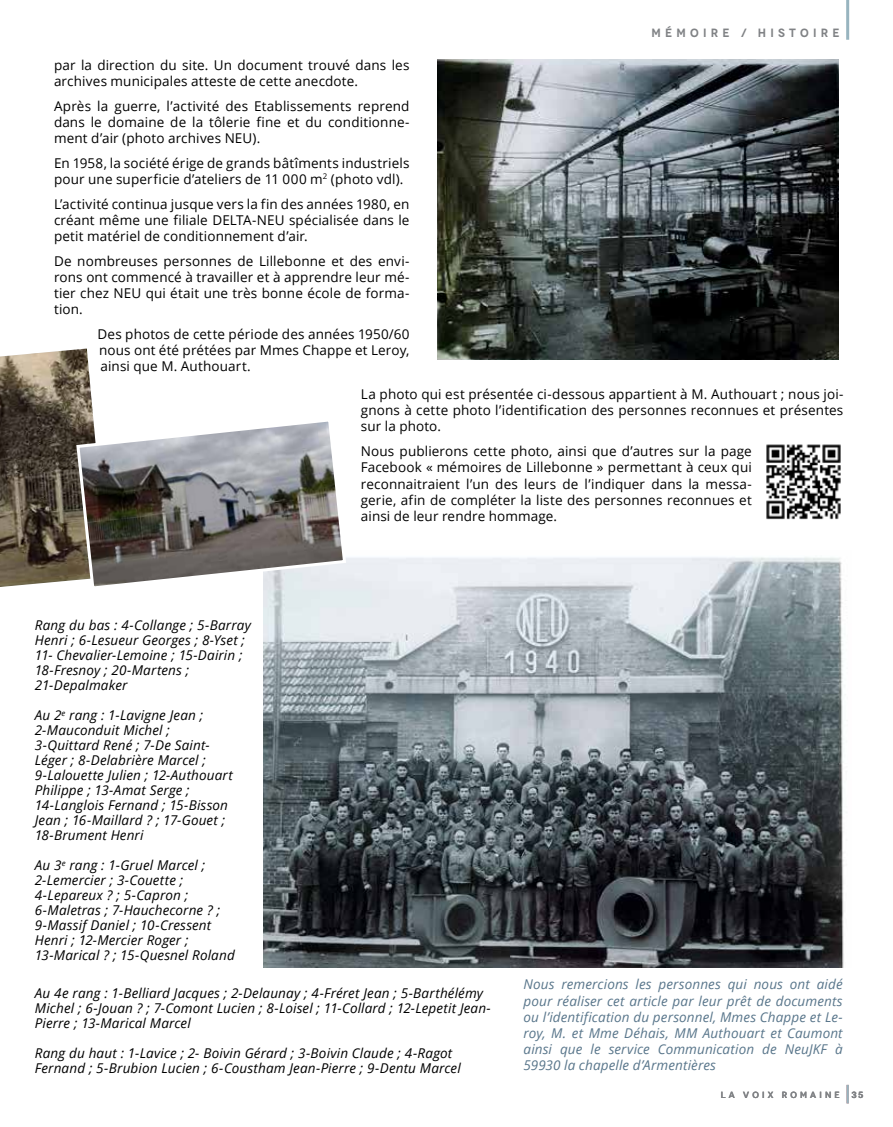
<style>
.page{position:relative;width:893px;height:1127px;background:#fff}
.page>*{position:absolute;margin:0;border:0;box-sizing:border-box;transform-origin:0 0}
.t1{font:13.5px/16.2px "Open Sans";letter-spacing:.01em;color:#000;text-align:justify}
.t2{font:italic 13.5px/15px "Open Sans";letter-spacing:.01em;color:#000}
.t3{font:italic 13.5px/16.2px "Open Sans";letter-spacing:.01em;color:#59768b;text-align:justify}
.t4{font:600 12px "Novecento";letter-spacing:.35em;color:#808285}
.t5{font:500 9px "Novecento";letter-spacing:.35em;color:#808285}
.t6{font:600 9px "Novecento";color:#808285}
</style>
<div class="page">
<hr style="left:846px;top:0;width:3px;height:40px;background:#98b4bf">
<hr style="left:846px;top:1085px;width:3px;height:18px;background:#98b4bf">
<img style="left:0;top:348px;width:93px;height:239px">
<img style="left:438px;top:59px;width:401px;height:300px">
<img style="left:263px;top:557px;width:581px;height:410px">
<svg style="left:75px;top:417px;width:273px;height:174px"></svg>
<img style="left:766px;top:444px;width:75px;height:76px">
<p class="t4" style="left:652px;top:25px;width:190px">MÉMOIRE / HISTOIRE</p>
<p class="t1" style="left:54px;top:56px;width:357px">par la direction du site. Un document trouvé dans les archives municipales atteste de cette anecdote.</p>
<p class="t1" style="left:54px;top:97px;width:357px">Après la guerre, l’activité des Etablissements reprend dans le domaine de la tôlerie fine et du conditionne&shy;ment d’air (photo archives NEU).</p>
<p class="t1" style="left:54px;top:154px;width:357px">En 1958, la société érige de grands bâtîments industriels pour une superficie d’ateliers de 11 000 m<sup>2</sup> (photo vdl).</p>
<p class="t1" style="left:54px;top:195px;width:357px">L’activité continua jusque vers la fin des années 1980, en créant même une filiale DELTA-NEU spécialisée dans le petit matériel de conditionnement d’air.</p>
<p class="t1" style="left:54px;top:252px;width:357px">De nombreuses personnes de Lillebonne et des envi&shy;rons ont commencé à travailler et à apprendre leur mé&shy;tier chez NEU qui était une très bonne école de forma&shy;tion.</p>
<p class="t1" style="left:97px;top:326px;width:314px">Des photos de cette période des années 1950/60 nous ont été prétées par Mmes Chappe et Leroy, ainsi que M. Authouart.</p>
<p class="t1" style="left:361px;top:386px;width:484px">La photo qui est présentée ci-dessous appartient à M. Authouart ; nous joi&shy;gnons à cette photo l’identification des personnes reconnues et présentes sur la photo.</p>
<p class="t1" style="left:361px;top:443px;width:392px">Nous publierons cette photo, ainsi que d’autres sur la page Facebook « mémoires de Lillebonne » permettant à ceux qui reconnaitraient l’un des leurs de l’indiquer dans la messa&shy;gerie, afin de compléter la liste des personnes reconnues et ainsi de leur rendre hommage.</p>
<p class="t2" style="left:35px;top:617px;width:218px">Rang du bas : 4-Collange ; 5-Barray<br>Henri ; 6-Lesueur Georges ; 8-Yset ;<br>11- Chevalier-Lemoine ; 15-Dairin ;<br>18-Fresnoy ; 20-Martens ;<br>21-Depalmaker</p>
<p class="t2" style="left:35px;top:707px;width:200px">Au 2<sup>e</sup> rang : 1-Lavigne Jean ;<br>2-Mauconduit Michel ;<br>3-Quittard René ; 7-De Saint-<br>Léger ; 8-Delabrière Marcel ;<br>9-Lalouette Julien ; 12-Authouart<br>Philippe ; 13-Amat Serge ;<br>14-Langlois Fernand ; 15-Bisson<br>Jean ; 16-Maillard ? ; 17-Gouet ;<br>18-Brument Henri</p>
<p class="t2" style="left:35px;top:857px;width:201px">Au 3<sup>e</sup> rang : 1-Gruel Marcel ;<br>2-Lemercier ; 3-Couette ;<br>4-Lepareux ? ; 5-Capron ;<br>6-Maletras ; 7-Hauchecorne ? ;<br>9-Massif Daniel ; 10-Cressent<br>Henri ; 12-Mercier Roger ;<br>13-Marical ? ; 15-Quesnel Roland</p>
<p class="t2" style="left:35px;top:985px;width:457px">Au 4e rang : 1-Belliard Jacques ; 2-Delaunay ; 4-Fréret Jean ; 5-Barthélémy<br>Michel ; 6-Jouan ? ; 7-Comont Lucien ; 8-Loisel ; 11-Collard ; 12-Lepetit Jean-<br>Pierre ; 13-Marical Marcel</p>
<p class="t2" style="left:35px;top:1045px;width:427px">Rang du haut : 1-Lavice ; 2- Boivin Gérard ; 3-Boivin Claude ; 4-Ragot<br>Fernand ; 5-Brubion Lucien ; 6-Coustham Jean-Pierre ; 9-Dentu Marcel</p>
<p class="t3" style="left:523px;top:976px;width:321px">Nous remercions les personnes qui nous ont aidé pour réaliser cet article par leur prêt de documents ou l’identification du personnel, Mmes Chappe et Le&shy;roy, M. et Mme Déhais, MM Authouart et Caumont ainsi que le service Communication de NeuJKF à 59930 la chapelle d’Armentières</p>
<p class="t5" style="left:721px;top:1089px;width:120px">LA VOIX ROMAINE</p>
<p class="t6" style="left:851px;top:1089px;width:13px">35</p>
</div>
